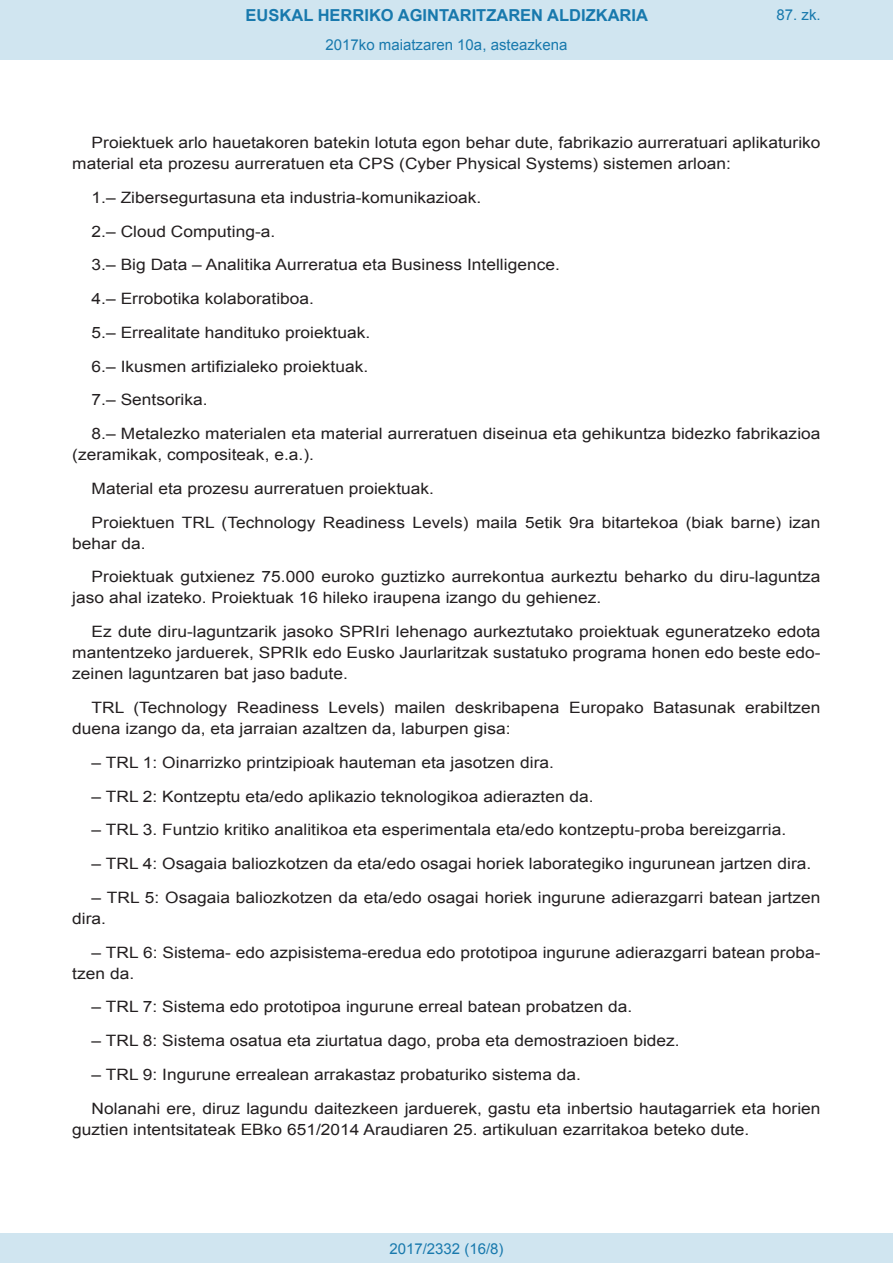
<style>
.page{position:relative;width:893px;height:1263px;background:#fff}
.page>*{position:absolute;margin:0;border:0;box-sizing:border-box;transform-origin:0 0}
.t1{font:700 16.5px "Arial";color:#1879ad}
.BOPVDetalle{font:15.6px/21px "Arial";color:#231f20;scale:1.11 1}
.Paginacion_Centro{font:15px "Arial";color:#1879ad}
</style>
<div class="page">
<div style="left:0;top:0;width:893px;height:60px;background:#d0e5f0"></div>
<div style="left:0;top:1233px;width:893px;height:30px;background:#d0e5f0"></div>
<p class="t1" style="left:246px;top:4px;width:404px">EUSKAL HERRIKO AGINTARITZAREN ALDIZKARIA</p>
<p class="Paginacion_Centro" style="left:326px;top:35px;width:243px">2017ko maiatzaren 10a, asteazkena</p>
<p class="Paginacion_Centro" style="left:776px;top:5px;width:46px">87. zk.</p>
<p class="BOPVDetalle" style="left:72px;top:132px;width:676px;text-indent:19px">Proiektuek arlo hauetakoren batekin lotuta egon behar dute, fabrikazio aurreratuari aplikaturiko material eta prozesu aurreratuen eta CPS (Cyber Physical Systems) sistemen arloan:</p>
<p class="BOPVDetalle" style="left:92px;top:187px;width:353px">1.– Zibersegurtasuna eta industria-komunikazioak.</p>
<p class="BOPVDetalle" style="left:92px;top:221px;width:167px">2.– Cloud Computing-a.</p>
<p class="BOPVDetalle" style="left:92px;top:255px;width:423px">3.– Big Data – Analitika Aurreratua eta Business Intelligence.</p>
<p class="BOPVDetalle" style="left:92px;top:288px;width:202px">4.– Errobotika kolaboratiboa.</p>
<p class="BOPVDetalle" style="left:92px;top:322px;width:252px">5.– Errealitate handituko proiektuak.</p>
<p class="BOPVDetalle" style="left:92px;top:356px;width:251px">6.– Ikusmen artifizialeko proiektuak.</p>
<p class="BOPVDetalle" style="left:92px;top:390px;width:106px">7.– Sentsorika.</p>
<p class="BOPVDetalle" style="left:72px;top:423px;width:676px;text-indent:19px">8.– Metalezko materialen eta material aurreratuen diseinua eta gehikuntza bidezko fabrikazioa (zeramikak, compositeak, e.a.).</p>
<p class="BOPVDetalle" style="left:92px;top:478px;width:310px">Material eta prozesu aurreratuen proiektuak.</p>
<p class="BOPVDetalle" style="left:72px;top:512px;width:676px;text-indent:19px">Proiektuen TRL (Technology Readiness Levels) maila 5etik 9ra bitartekoa (biak barne) izan behar da.</p>
<p class="BOPVDetalle" style="left:72px;top:567px;width:676px;text-indent:19px">Proiektuak gutxienez 75.000 euroko guztizko aurrekontua aurkeztu beharko du diru-laguntza jaso ahal izateko. Proiektuak 16 hileko iraupena izango du gehienez.</p>
<p class="BOPVDetalle" style="left:72px;top:621px;width:676px;text-align:justify;text-indent:19px">Ez dute diru-laguntzarik jasoko SPRIri lehenago aurkeztutako proiektuak eguneratzeko edota mantentzeko jarduerek, SPRIk edo Eusko Jaurlaritzak sustatuko programa honen edo beste edo&shy;zeinen laguntzaren bat jaso badute.</p>
<p class="BOPVDetalle" style="left:72px;top:697px;width:676px;text-indent:19px">TRL (Technology Readiness Levels) mailen deskribapena Europako Batasunak erabiltzen duena izango da, eta jarraian azaltzen da, laburpen gisa:</p>
<p class="BOPVDetalle" style="left:92px;top:752px;width:418px">– TRL 1: Oinarrizko printzipioak hauteman eta jasotzen dira.</p>
<p class="BOPVDetalle" style="left:92px;top:786px;width:454px">– TRL 2: Kontzeptu eta/edo aplikazio teknologikoa adierazten da.</p>
<p class="BOPVDetalle" style="left:92px;top:819px;width:627px">– TRL 3. Funtzio kritiko analitikoa eta esperimentala eta/edo kontzeptu-proba bereizgarria.</p>
<p class="BOPVDetalle" style="left:92px;top:853px;width:650px">– TRL 4: Osagaia baliozkotzen da eta/edo osagai horiek laborategiko ingurunean jartzen dira.</p>
<p class="BOPVDetalle" style="left:72px;top:887px;width:675px;text-indent:19px">– TRL 5: Osagaia baliozkotzen da eta/edo osagai horiek ingurune adierazgarri batean jartzen dira.</p>
<p class="BOPVDetalle" style="left:72px;top:942px;width:676px;text-indent:19px">– TRL 6: Sistema- edo azpisistema-eredua edo prototipoa ingurune adierazgarri batean proba&shy;tzen da.</p>
<p class="BOPVDetalle" style="left:92px;top:996px;width:489px">– TRL 7: Sistema edo prototipoa ingurune erreal batean probatzen da.</p>
<p class="BOPVDetalle" style="left:92px;top:1030px;width:531px">– TRL 8: Sistema osatua eta ziurtatua dago, proba eta demostrazioen bidez.</p>
<p class="BOPVDetalle" style="left:92px;top:1064px;width:442px">– TRL 9: Ingurune errealean arrakastaz probaturiko sistema da.</p>
<p class="BOPVDetalle" style="left:72px;top:1098px;width:676px;text-indent:19px">Nolanahi ere, diruz lagundu daitezkeen jarduerek, gastu eta inbertsio hautagarriek eta horien guztien intentsitateak EBko 651/2014 Araudiaren 25. artikuluan ezarritakoa beteko dute.</p>
<p class="Paginacion_Centro" style="left:389px;top:1238px;width:116px">2017/2332 (16/8)</p>
</div>
